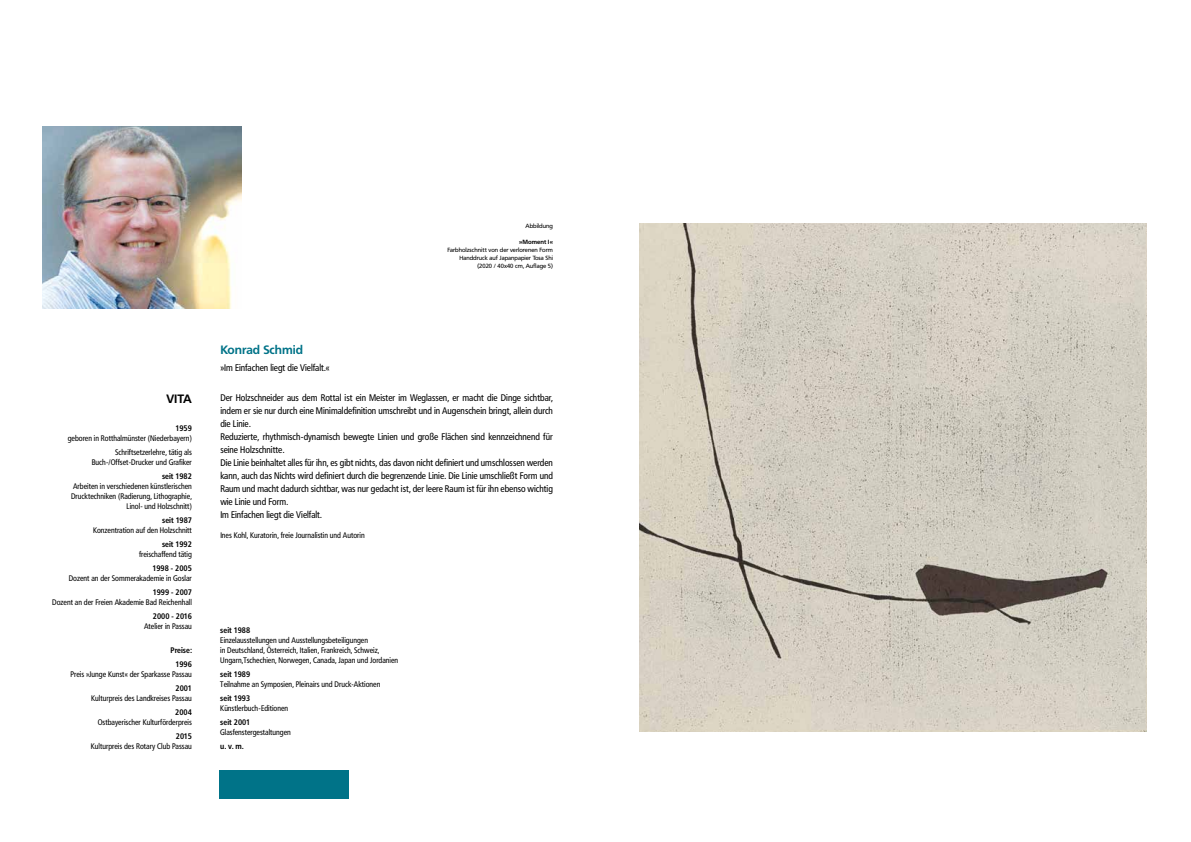
<style>
.page{position:relative;width:1191px;height:842px;background:#fff}
.page>*{position:absolute;margin:0;border:0;box-sizing:border-box;transform-origin:0 0}
.t1{font:700 12px "Frutiger BQ";color:#007388}
.t2{font:700 12px "Frutiger BQ";color:#000}
.t3{font:9.5px/13px "Frutiger Condensed BQ";color:#000}
.t4{font:8px/10px "Frutiger Condensed BQ";color:#000;text-align:right}
.t5{font:700 8px/14px "Frutiger Condensed BQ";color:#000;text-align:right}
.t6{font:6px/8px "Frutiger BQ";color:#000;text-align:right}
.t7{font:700 6px "Frutiger BQ";color:#000}
</style>
<div class="page">
<div style="left:219px;top:770px;width:129px;height:29px;background:#007388"></div>
<img style="left:43px;top:126px;width:198px;height:183px">
<img style="left:639px;top:224px;width:508px;height:507px">
<p class="t6" style="left:525px;top:222px;width:29px">Abbildung</p>
<p class="t7" style="left:519px;top:238px;width:35px">»Moment I«</p>
<p class="t6" style="left:447px;top:246px;width:107px">Farbholzschnitt von der verlorenen Form<br>Handdruck auf Japanpapier Tosa Shi (2020 / 40x40 cm, Auflage 5)</p>
<h1 class="t2" style="left:166px;top:391px;width:27px">VITA</h1>
<p class="t5" style="left:176px;top:422px;width:18px">1959</p>
<p class="t4" style="left:68px;top:432px;width:126px;line-height:14px">geboren in Rotthalmünster (Niederbayern)<br>Schriftsetzerlehre, tätig als</p>
<p class="t4" style="left:92px;top:458px;width:102px">Buch-/Offset-Drucker und Grafiker</p>
<p class="t5" style="left:162px;top:470px;width:31px">seit 1982</p>
<p class="t4" style="left:71px;top:482px;width:122px">Arbeiten in verschiedenen künstlerischen<br>Drucktechniken (Radierung, Lithographie,<br>Linol- und Holzschnitt)</p>
<p class="t5" style="left:162px;top:514px;width:31px">seit 1987</p>
<p class="t4" style="left:93px;top:526px;width:100px">Konzentration auf den Holzschnitt</p>
<p class="t5" style="left:162px;top:538px;width:31px">seit 1992</p>
<p class="t4" style="left:139px;top:550px;width:54px">freischaffend tätig</p>
<p class="t5" style="left:153px;top:562px;width:41px">1998 - 2005</p>
<p class="t4" style="left:69px;top:574px;width:125px">Dozent an der Sommerakademie in Goslar</p>
<p class="t5" style="left:153px;top:586px;width:41px">1999 - 2007</p>
<p class="t4" style="left:52px;top:598px;width:141px">Dozent an der Freien Akademie Bad Reichenhall</p>
<p class="t5" style="left:153px;top:610px;width:41px">2000 - 2016</p>
<p class="t4" style="left:144px;top:622px;width:49px">Atelier in Passau</p>
<p class="t5" style="left:171px;top:644px;width:23px">Preise:<br>1996</p>
<p class="t4" style="left:71px;top:670px;width:123px">Preis »Junge Kunst« der Sparkasse Passau</p>
<p class="t5" style="left:176px;top:682px;width:18px">2001</p>
<p class="t4" style="left:91px;top:694px;width:102px">Kulturpreis des Landkreises Passau</p>
<p class="t5" style="left:175px;top:706px;width:18px">2004</p>
<p class="t4" style="left:98px;top:718px;width:96px">Ostbayerischer Kulturförderpreis</p>
<p class="t5" style="left:176px;top:730px;width:17px">2015</p>
<p class="t4" style="left:91px;top:742px;width:102px">Kulturpreis des Rotary Club Passau</p>
<h1 class="t1" style="left:220px;top:343px;width:84px">Konrad Schmid</h1>
<p class="t3" style="left:220px;top:361px;width:111px">»Im Einfachen liegt die Vielfalt.«</p>
<p class="t3" style="left:220px;top:391px;width:334px">Der Holzschneider aus dem Rottal ist ein Meister im Weglassen, er macht die Dinge sichtbar, indem er sie nur durch eine Minimaldefinition umschreibt und in Augenschein bringt, allein durch die Linie.<br>Reduzierte, rhythmisch-dynamisch bewegte Linien und große Flächen sind kennzeichnend für seine Holzschnitte.<br>Die Linie beinhaltet alles für ihn, es gibt nichts, das davon nicht definiert und umschlossen werden kann, auch das Nichts wird definiert durch die begrenzende Linie. Die Linie umschließt Form und Raum und macht dadurch sichtbar, was nur gedacht ist, der leere Raum ist für ihn ebenso wichtig wie Linie und Form.<br>Im Einfachen liegt die Vielfalt.</p>
<p class="t4" style="left:220px;top:530px;width:146px">Ines Kohl, Kuratorin, freie Journalistin und Autorin</p>
<p class="t5" style="left:220px;top:623px;width:31px">seit 1988</p>
<p class="t4" style="left:220px;top:635px;width:179px;text-align:left">Einzelausstellungen und Ausstellungsbeteiligungen<br>in Deutschland, Österreich, Italien, Frankreich, Schweiz,<br>Ungarn,Tschechien, Norwegen, Canada, Japan und Jordanien</p>
<p class="t5" style="left:220px;top:667px;width:31px">seit 1989</p>
<p class="t4" style="left:220px;top:679px;width:162px">Teilnahme an Symposien, Pleinairs und Druck-Aktionen</p>
<p class="t5" style="left:220px;top:691px;width:31px">seit 1993</p>
<p class="t4" style="left:220px;top:703px;width:69px">Künstlerbuch-Editionen</p>
<p class="t5" style="left:220px;top:715px;width:31px">seit 2001</p>
<p class="t4" style="left:220px;top:727px;width:72px">Glasfenstergestaltungen</p>
<p class="t5" style="left:220px;top:739px;width:25px">u. v. m.</p>
</div>
